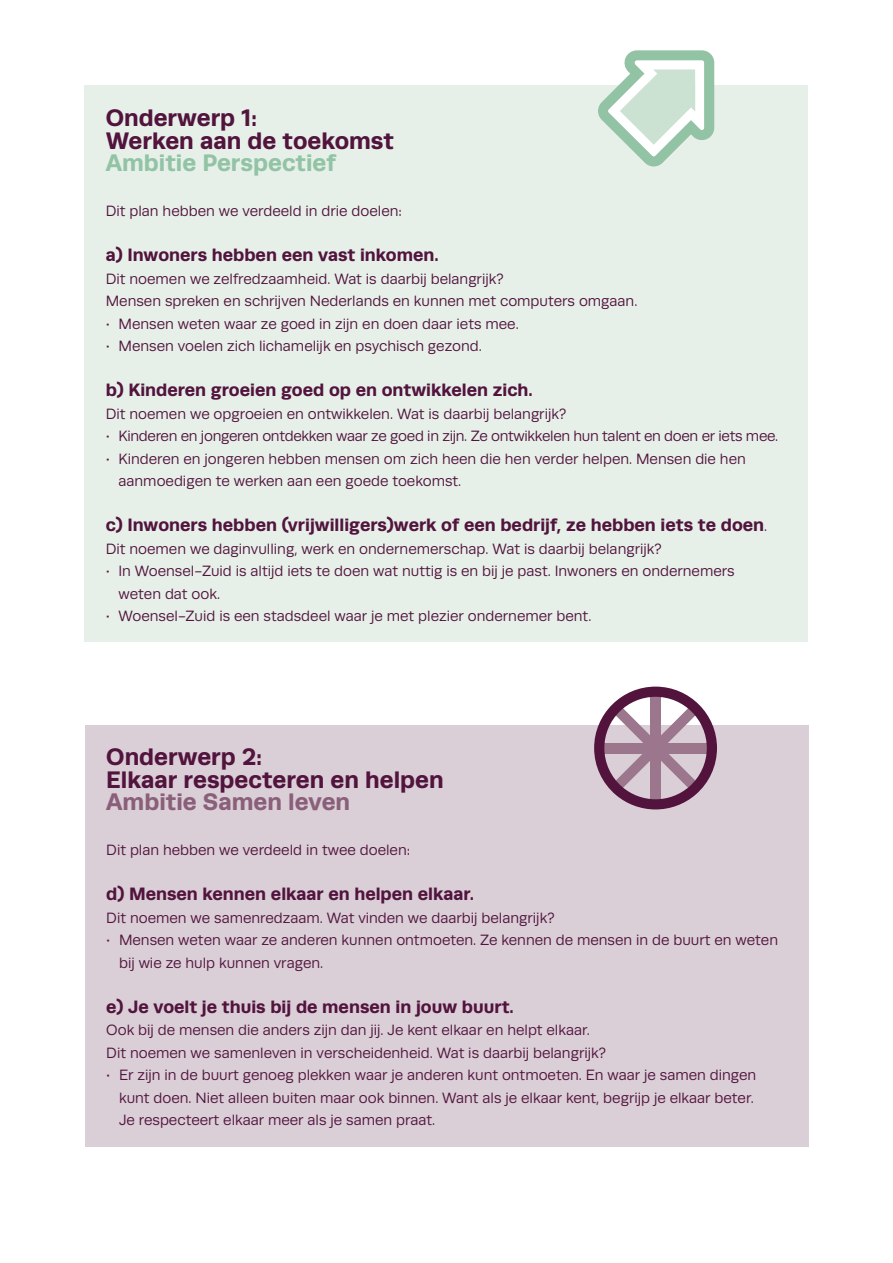
<style>
.page{position:relative;width:893px;height:1263px;background:#fff}
.page>*{position:absolute;margin:0;border:0;box-sizing:border-box;transform-origin:0 0}
.t1{font:700 24px/22.5px "Runda";color:#52143d}
.t2{font:700 24px "Runda";color:#92c3a5}
.t3{font:700 24px "Runda";color:#8a5f79}
.t4{font:700 18px "Runda";color:#52143d}
.t5{font:15px/22.5px "Runda";color:#52143d}
.t6{font:15px "Runda";letter-spacing:-.02em;color:#52143d}
.s1{font-weight:400;font-size:15px}
</style>
<div class="page">
<div style="left:85px;top:85px;width:723px;height:557px;background:#e6f0e9"></div>
<div style="left:85px;top:725px;width:723px;height:422px;background:#daced7"></div>
<svg style="left:598px;top:50px;width:116px;height:116px"></svg>
<svg style="left:594px;top:687px;width:123px;height:122px"></svg>
<h1 class="t1" style="left:106px;top:106px;width:290px">Onderwerp 1:<br>Werken aan de toekomst</h1>
<h1 class="t2" style="left:106px;top:148px;width:232px">Ambitie Perspectief</h1>
<p class="t5" style="left:106px;top:200px;width:298px">Dit plan hebben we verdeeld in drie doelen:</p>
<p class="t4" style="left:106px;top:244px;width:334px">a) Inwoners hebben een vast inkomen.</p>
<p class="t5" style="left:106px;top:267px;width:533px">Dit noemen we zelfredzaamheid. Wat is daarbij belangrijk?<br>Mensen spreken en schrijven Nederlands en kunnen met computers omgaan.</p>
<p class="t5" style="left:106px;top:312px;width:414px">• Mensen weten waar ze goed in zijn en doen daar iets mee.</p>
<p class="t5" style="left:106px;top:335px;width:378px">• Mensen voelen zich lichamelijk en psychisch gezond.</p>
<p class="t4" style="left:106px;top:379px;width:428px">b) Kinderen groeien goed op en ontwikkelen zich.</p>
<p class="t5" style="left:106px;top:402px;width:462px">Dit noemen we opgroeien en ontwikkelen. Wat is daarbij belangrijk?</p>
<p class="t6" style="left:106px;top:428px;width:674px">• Kinderen en jongeren ontdekken waar ze goed in zijn. Ze ontwikkelen hun talent en doen er iets mee.</p>
<p class="t5" style="left:119px;top:447px;width:629px;text-indent:-13px">• Kinderen en jongeren hebben mensen om zich heen die hen verder helpen. Mensen die hen aanmoedigen te werken aan een goede toekomst.</p>
<p class="t4" style="left:106px;top:514px;width:663px">c) Inwoners hebben (vrijwilligers)werk of een bedrijf, ze hebben iets te doen<span class="s1">.</span></p>
<p class="t5" style="left:106px;top:537px;width:557px">Dit noemen we daginvulling, werk en ondernemerschap. Wat is daarbij belangrijk?</p>
<p class="t5" style="left:119px;top:560px;width:618px;text-indent:-13px">• In Woensel-Zuid is altijd iets te doen wat nuttig is en bij je past. Inwoners en ondernemers weten dat ook.</p>
<p class="t5" style="left:106px;top:605px;width:487px">• Woensel-Zuid is een stadsdeel waar je met plezier ondernemer bent.</p>
<h1 class="t1" style="left:106px;top:745px;width:339px">Onderwerp 2:<br>Elkaar respecteren en helpen</h1>
<h1 class="t3" style="left:106px;top:787px;width:245px">Ambitie Samen leven</h1>
<p class="t5" style="left:106px;top:839px;width:305px">Dit plan hebben we verdeeld in twee doelen:</p>
<p class="t4" style="left:106px;top:883px;width:369px">d) Mensen kennen elkaar en helpen elkaar.</p>
<p class="t5" style="left:106px;top:906px;width:450px">Dit noemen we samenredzaam. Wat vinden we daarbij belangrijk?</p>
<p class="t5" style="left:119px;top:929px;width:661px;text-indent:-13px">• Mensen weten waar ze anderen kunnen ontmoeten. Ze kennen de mensen in de buurt en weten bij wie ze hulp kunnen vragen.</p>
<p class="t4" style="left:106px;top:996px;width:409px">e) Je voelt je thuis bij de mensen in jouw buurt.</p>
<p class="t5" style="left:106px;top:1019px;width:501px">Ook bij de mensen die anders zijn dan jij. Je kent elkaar en helpt elkaar.<br>Dit noemen we samenleven in verscheidenheid. Wat is daarbij belangrijk?</p>
<p class="t5" style="left:119px;top:1064px;width:639px;text-indent:-13px">• Er zijn in de buurt genoeg plekken waar je anderen kunt ontmoeten. En waar je samen dingen kunt doen. Niet alleen buiten maar ook binnen. Want als je elkaar kent, begrijp je elkaar beter.<br>Je respecteert elkaar meer als je samen praat.</p>
</div>
